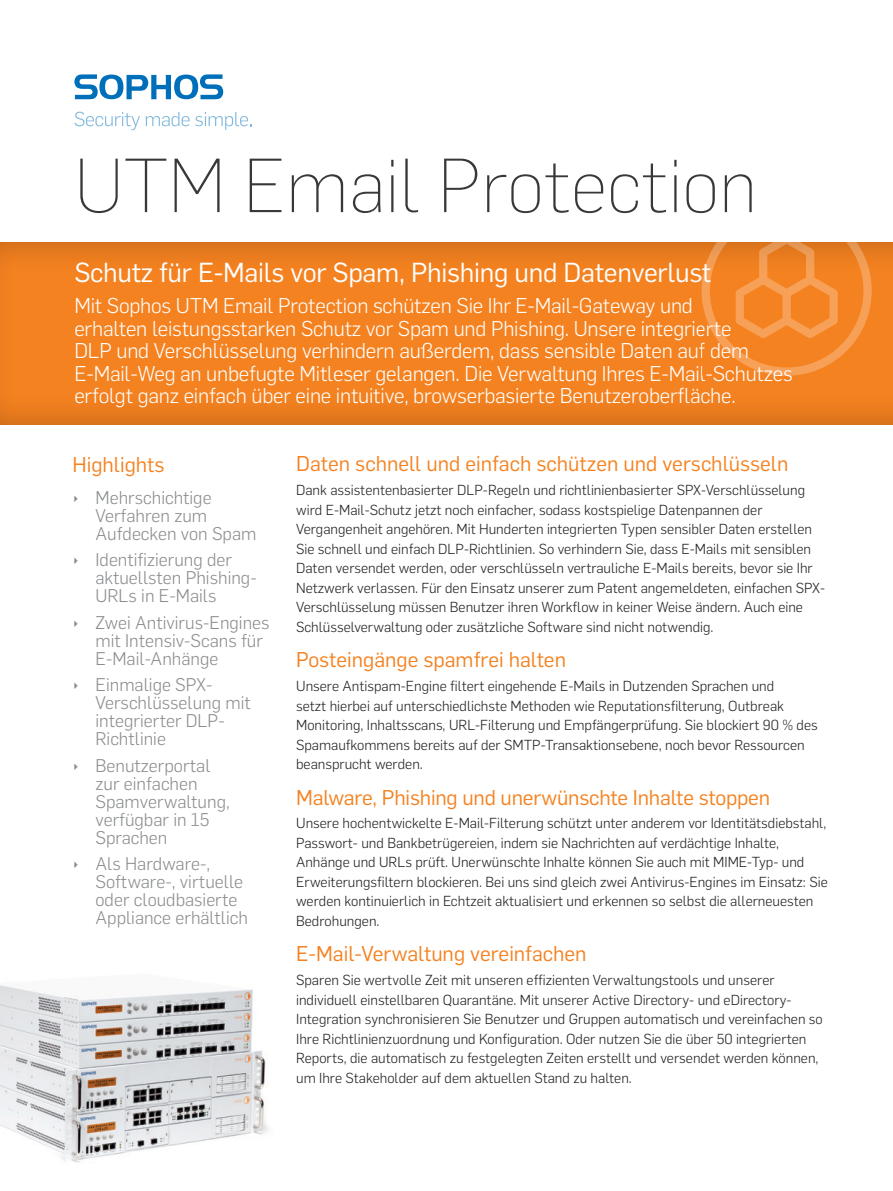
<style>
.page{position:relative;width:893px;height:1191px;background:#fff}
.page>*{position:absolute;margin:0;border:0;box-sizing:border-box;transform-origin:0 0}
.Title{font:200 75px "Flama";color:#383839}
.Front_Cover_Subhead{font:27px "Flama";letter-spacing:-.01em;color:#fff}
.Title-2{font:300 21px/22.5px "Flama";letter-spacing:-.01em;color:#fff}
.Subhead{font:21px "Flama";color:#f58220}
.t1{font:300 18px/18px "Flama";color:#8a8c8f}
.Back_Cover_Body_Copy{font:300 14.25px/19.5px "Flama";color:#231f20}
</style>
<div class="page">
<img style="left:0;top:985px;width:269px;height:178px">
<div style="left:0;top:236px;width:893px;height:190px;background:#231f20;opacity:.3"></div>
<svg style="left:74px;top:112px;width:66px;height:18px"></svg>
<svg style="left:146px;top:112px;width:105px;height:18px"></svg>
<svg style="left:74px;top:74px;width:149px;height:25px"></svg>
<svg style="left:702px;top:236px;width:170px;height:140px;background:#f38d37"></svg>
<p class="Title" style="left:74px;top:136px;width:684px">UTM Email Protection</p>
<p class="Front_Cover_Subhead" style="left:74px;top:254px;width:638px">Schutz für E-Mails vor Spam, Phishing und Datenverlust</p>
<p class="Title-2" style="left:74px;top:293px;width:720px">Mit Sophos UTM Email Protection schützen Sie Ihr E-Mail-Gateway und<br>erhalten leistungsstarken Schutz vor Spam und Phishing. Unsere integrierte<br>DLP und Verschlüsselung verhindern außerdem, dass sensible Daten auf dem E-Mail-Weg an unbefugte Mitleser gelangen. Die Verwaltung Ihres E-Mail-Schutzes erfolgt ganz einfach über eine intuitive, browserbasierte Benutzeroberfläche.</p>
<p class="Subhead" style="left:73px;top:450px;width:94px">Highlights</p>
<p class="t1" style="left:96px;top:487px;width:162px">Mehrschichtige<br>Verfahren zum<br>Aufdecken von Spam</p>
<p class="t1" style="left:96px;top:550px;width:163px">Identifizierung der aktuellsten Phishing-<br>URLs in E-Mails</p>
<p class="t1" style="left:96px;top:612px;width:176px">Zwei Antivirus-Engines mit Intensiv-Scans für<br>E-Mail-Anhänge</p>
<p class="t1" style="left:96px;top:675px;width:157px">Einmalige SPX-<br>Verschlüsselung mit integrierter DLP-<br>Richtlinie</p>
<p class="t1" style="left:96px;top:755px;width:136px">Benutzerportal zur einfachen<br>Spamverwaltung, verfügbar in 15<br>Sprachen</p>
<p class="t1" style="left:96px;top:854px;width:154px">Als Hardware-,<br>Software-, virtuelle oder cloudbasierte<br>Appliance erhältlich</p>
<p class="Subhead" style="left:296px;top:449px;width:494px">Daten schnell und einfach schützen und verschlüsseln</p>
<p class="Back_Cover_Body_Copy" style="left:296px;top:479px;width:531px">Dank assistentenbasierter DLP-Regeln und richtlinienbasierter SPX-Verschlüsselung wird E-Mail-Schutz jetzt noch einfacher, sodass kostspielige Datenpannen der Vergangenheit angehören. Mit Hunderten integrierten Typen sensibler Daten erstellen Sie schnell und einfach DLP-Richtlinien. So verhindern Sie, dass E-Mails mit sensiblen Daten versendet werden, oder verschlüsseln vertrauliche E-Mails bereits, bevor sie Ihr Netzwerk verlassen. Für den Einsatz unserer zum Patent angemeldeten, einfachen SPX-Verschlüsselung müssen Benutzer ihren Workflow in keiner Weise ändern. Auch eine Schlüsselverwaltung oder zusätzliche Software sind nicht notwendig.</p>
<p class="Subhead" style="left:296px;top:645px;width:271px">Posteingänge spamfrei halten</p>
<p class="Back_Cover_Body_Copy" style="left:296px;top:675px;width:523px">Unsere Antispam-Engine filtert eingehende E-Mails in Dutzenden Sprachen und<br>setzt hierbei auf unterschiedlichste Methoden wie Reputationsfilterung, Outbreak Monitoring, Inhaltsscans, URL-Filterung und Empfängerprüfung. Sie blockiert 90 % des Spamaufkommens bereits auf der SMTP-Transaktionsebene, noch bevor Ressourcen beansprucht werden.</p>
<p class="Subhead" style="left:296px;top:782px;width:475px">Malware, Phishing und unerwünschte Inhalte stoppen</p>
<p class="Back_Cover_Body_Copy" style="left:296px;top:812px;width:533px">Unsere hochentwickelte E-Mail-Filterung schützt unter anderem vor Identitätsdiebstahl, Passwort- und Bankbetrügereien, indem sie Nachrichten auf verdächtige Inhalte, Anhänge und URLs prüft. Unerwünschte Inhalte können Sie auch mit MIME-Typ- und Erweiterungsfiltern blockieren. Bei uns sind gleich zwei Antivirus-Engines im Einsatz: Sie werden kontinuierlich in Echtzeit aktualisiert und erkennen so selbst die allerneuesten Bedrohungen.</p>
<p class="Subhead" style="left:296px;top:939px;width:292px">E-Mail-Verwaltung vereinfachen</p>
<p class="Back_Cover_Body_Copy" style="left:296px;top:969px;width:528px">Sparen Sie wertvolle Zeit mit unseren effizienten Verwaltungstools und unserer individuell einstellbaren Quarantäne. Mit unserer Active Directory- und eDirectory-Integration synchronisieren Sie Benutzer und Gruppen automatisch und vereinfachen so Ihre Richtlinienzuordnung und Konfiguration. Oder nutzen Sie die über 50 integrierten Reports, die automatisch zu festgelegten Zeiten erstellt und versendet werden können, um Ihre Stakeholder auf dem aktuellen Stand zu halten.</p>
</div>
